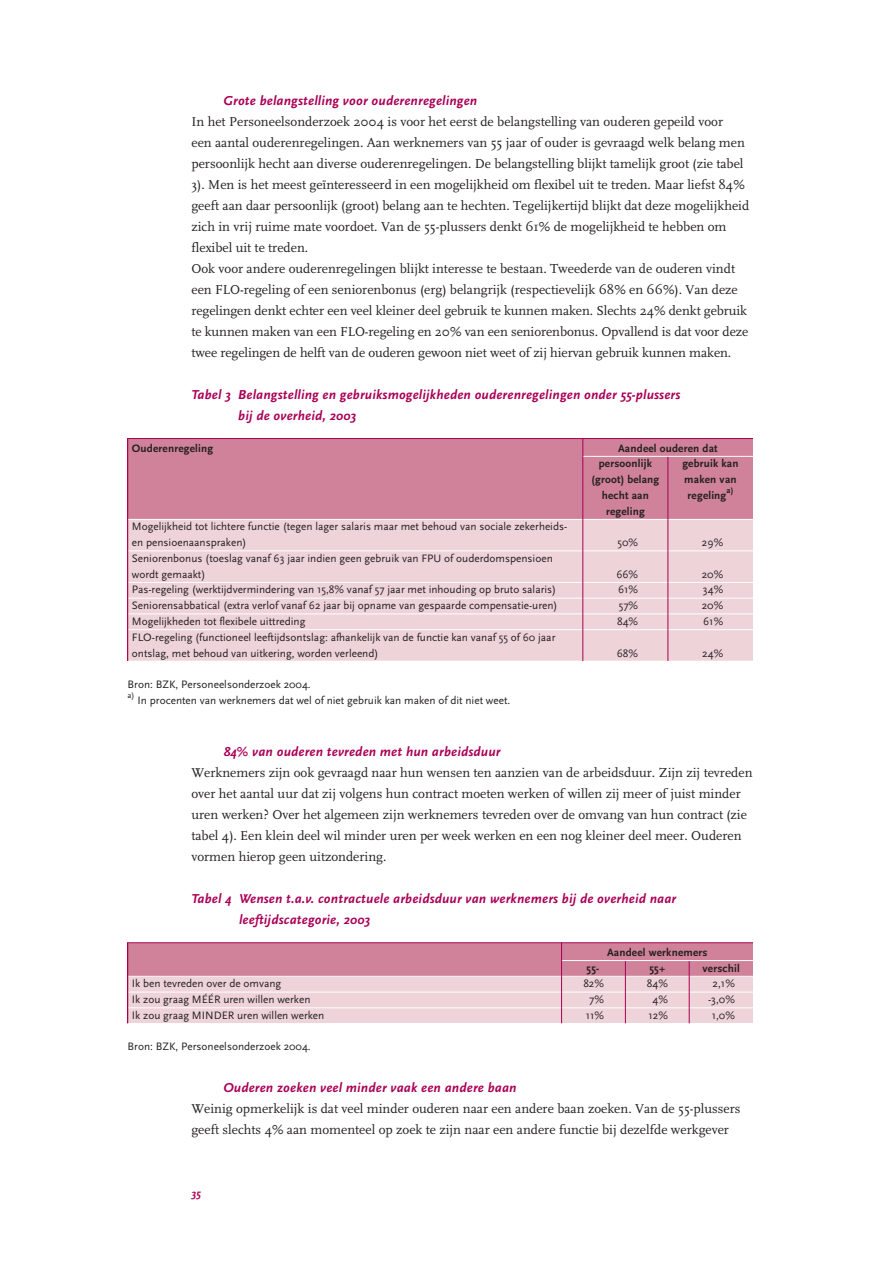
<style>
.page{position:relative;width:893px;height:1262px;background:#fff}
.page>*{position:absolute;margin:0;border:0;box-sizing:border-box;transform-origin:0 0}
.t1{font:13.5px/21px "FF Scala";color:#231f20}
.t2{font:italic 700 13.5px/21px "Scala Sans";letter-spacing:.015em;color:#a90056}
.t3{font:11.25px/15.8px "Scala Sans";color:#231f20}
.t4{font:700 11.25px/15.8px "Scala Sans";letter-spacing:.015em;color:#231f20}
.t5{font:italic 700 11.25px "Scala Sans";color:#a90056}
.t6{font:700 8.4px "Scala Sans";color:#231f20}
.t7{font:8.4px "Scala Sans";color:#231f20}
</style>
<div class="page">
<div style="left:128px;top:519px;width:625px;height:142px;background:#eed3d9"></div>
<div style="left:128px;top:976px;width:625px;height:47px;background:#eed3d9"></div>
<div style="left:128px;top:438px;width:625px;height:81px;background:#d0829a"></div>
<div style="left:128px;top:942px;width:625px;height:34px;background:#d0829a"></div>
<hr style="left:128px;top:438px;width:625px;height:1px;background:#a90056">
<hr style="left:583px;top:456px;width:170px;height:1px;background:#fff">
<hr style="left:128px;top:519px;width:625px;height:1px;background:#fff">
<hr style="left:128px;top:550px;width:625px;height:1px;background:#fff">
<hr style="left:128px;top:582px;width:625px;height:1px;background:#fff">
<hr style="left:128px;top:598px;width:625px;height:1px;background:#fff">
<hr style="left:128px;top:613px;width:625px;height:1px;background:#fff">
<hr style="left:128px;top:629px;width:625px;height:1px;background:#fff">
<hr style="left:128px;top:942px;width:625px;height:1px;background:#a90056">
<hr style="left:561px;top:960px;width:192px;height:1px;background:#fff">
<hr style="left:128px;top:976px;width:625px;height:1px;background:#fff">
<hr style="left:128px;top:991px;width:625px;height:1px;background:#fff">
<hr style="left:128px;top:1007px;width:625px;height:1px;background:#fff">
<hr style="left:127px;top:438px;width:1px;height:223px;background:#a90056">
<hr style="left:127px;top:942px;width:1px;height:81px;background:#a90056">
<hr style="left:582px;top:438px;width:1px;height:223px;background:#a90056">
<hr style="left:561px;top:942px;width:1px;height:81px;background:#a90056">
<hr style="left:625px;top:961px;width:1px;height:62px;background:#a90056">
<hr style="left:688px;top:961px;width:1px;height:62px;background:#a90056">
<hr style="left:667px;top:457px;width:1px;height:204px;background:#a90056">
<p class="t2" style="left:223px;top:91px;width:255px">Grote belangstelling voor ouderenregelingen</p>
<p class="t1" style="left:191px;top:112px;width:559px">In het Personeelsonderzoek 2004 is voor het eerst de belangstelling van ouderen gepeild voor<br>een aantal ouderenregelingen. Aan werknemers van 55 jaar of ouder is gevraagd welk belang men persoonlijk hecht aan diverse ouderenregelingen. De belangstelling blijkt tamelijk groot (zie tabel 3). Men is het meest geïnteresseerd in een mogelijkheid om flexibel uit te treden. Maar liefst 84% geeft aan daar persoonlijk (groot) belang aan te hechten. Tegelijkertijd blijkt dat deze mogelijkheid zich in vrij ruime mate voordoet. Van de 55-plussers denkt 61% de mogelijkheid te hebben om flexibel uit te treden.<br>Ook voor andere ouderenregelingen blijkt interesse te bestaan. Tweederde van de ouderen vindt een FLO-regeling of een seniorenbonus (erg) belangrijk (respectievelijk 68% en 66%). Van deze regelingen denkt echter een veel kleiner deel gebruik te kunnen maken. Slechts 24% denkt gebruik te kunnen maken van een FLO-regeling en 20% van een seniorenbonus. Opvallend is dat voor deze twee regelingen de helft van de ouderen gewoon niet weet of zij hiervan gebruik kunnen maken.</p>
<p class="t2" style="left:238px;top:385px;width:443px;text-indent:-47px">Tabel 3 Belangstelling en gebruiksmogelijkheden ouderenregelingen onder 55-plussers bij de overheid, 2003</p>
<p class="t4" style="left:132px;top:441px;width:83px">Ouderenregeling</p>
<p class="t4" style="left:598px;top:441px;width:120px;text-indent:19px">Aandeel ouderen dat persoonlijk</p>
<p class="t4" style="left:682px;top:457px;width:58px">gebruik kan</p>
<p class="t3" style="left:132px;top:520px;width:437px">Mogelijkheid tot lichtere functie (tegen lager salaris maar met behoud van sociale zekerheids&shy;en pensioenaanspraken)</p>
<p class="t3" style="left:132px;top:551px;width:422px">Seniorenbonus (toeslag vanaf 63 jaar indien geen gebruik van FPU of ouderdomspensioen wordt gemaakt)</p>
<p class="t4" style="left:591px;top:472px;width:69px">(groot) belang</p>
<p class="t4" style="left:684px;top:472px;width:54px">maken van</p>
<p class="t4" style="left:601px;top:488px;width:49px">hecht aan</p>
<p class="t4" style="left:687px;top:488px;width:40px">regeling</p>
<p class="t6" style="left:726px;top:487px;width:8px">a)</p>
<p class="t4" style="left:606px;top:504px;width:40px">regeling</p>
<p class="t3" style="left:617px;top:535px;width:22px">50%</p>
<p class="t3" style="left:702px;top:535px;width:23px">29%</p>
<p class="t3" style="left:616px;top:567px;width:23px">66%</p>
<p class="t3" style="left:701px;top:567px;width:23px">20%</p>
<p class="t3" style="left:132px;top:583px;width:426px">Pas-regeling (werktijdvermindering van 15,8% vanaf 57 jaar met inhouding op bruto salaris)</p>
<p class="t3" style="left:618px;top:583px;width:22px">61%</p>
<p class="t3" style="left:703px;top:583px;width:22px">34%</p>
<p class="t3" style="left:132px;top:598px;width:427px">Seniorensabbatical (extra verlof vanaf 62 jaar bij opname van gespaarde compensatie-uren)</p>
<p class="t3" style="left:618px;top:598px;width:21px">57%</p>
<p class="t3" style="left:701px;top:598px;width:23px">20%</p>
<p class="t3" style="left:132px;top:614px;width:175px">Mogelijkheden tot flexibele uittreding</p>
<p class="t3" style="left:617px;top:614px;width:23px">84%</p>
<p class="t3" style="left:703px;top:614px;width:22px">61%</p>
<p class="t3" style="left:132px;top:630px;width:425px">FLO-regeling (functioneel leeftijdsontslag: afhankelijk van de functie kan vanaf 55 of 60 jaar ontslag, met behoud van uitkering, worden verleend)</p>
<p class="t3" style="left:617px;top:646px;width:23px">68%</p>
<p class="t3" style="left:702px;top:646px;width:23px">24%</p>
<p class="t3" style="left:128px;top:677px;width:185px">Bron: BZK, Personeelsonderzoek 2004.</p>
<p class="t7" style="left:128px;top:692px;width:9px">a)</p>
<p class="t3" style="left:137px;top:693px;width:374px">In procenten van werknemers dat wel of niet gebruik kan maken of dit niet weet.</p>
<p class="t2" style="left:223px;top:742px;width:278px">84% van ouderen tevreden met hun arbeidsduur</p>
<p class="t1" style="left:191px;top:763px;width:562px">Werknemers zijn ook gevraagd naar hun wensen ten aanzien van de arbeidsduur. Zijn zij tevreden over het aantal uur dat zij volgens hun contract moeten werken of willen zij meer of juist minder uren werken? Over het algemeen zijn werknemers tevreden over de omvang van hun contract (zie tabel 4). Een klein deel wil minder uren per week werken en een nog kleiner deel meer. Ouderen vormen hierop geen uitzondering.</p>
<p class="t2" style="left:239px;top:889px;width:438px;text-indent:-48px">Tabel 4 Wensen t.a.v. contractuele arbeidsduur van werknemers bij de overheid naar leeftijdscategorie, 2003</p>
<p class="t4" style="left:607px;top:945px;width:102px">Aandeel werknemers</p>
<p class="t4" style="left:586px;top:961px;width:14px">55-</p>
<p class="t4" style="left:649px;top:961px;width:17px">55+</p>
<p class="t4" style="left:702px;top:961px;width:39px">verschil</p>
<p class="t3" style="left:132px;top:976px;width:151px">Ik ben tevreden over de omvang</p>
<p class="t3" style="left:583px;top:976px;width:22px">82%</p>
<p class="t3" style="left:646px;top:976px;width:23px">84%</p>
<p class="t3" style="left:712px;top:976px;width:24px">2,1%</p>
<p class="t3" style="left:132px;top:992px;width:180px">Ik zou graag MÉÉR uren willen werken</p>
<p class="t3" style="left:589px;top:992px;width:16px">7%</p>
<p class="t3" style="left:652px;top:992px;width:17px">4%</p>
<p class="t3" style="left:708px;top:992px;width:28px">-3,0%</p>
<p class="t3" style="left:132px;top:1008px;width:194px">Ik zou graag MINDER uren willen werken</p>
<p class="t3" style="left:585px;top:1008px;width:20px">11%</p>
<p class="t3" style="left:648px;top:1008px;width:21px">12%</p>
<p class="t3" style="left:711px;top:1008px;width:25px">1,0%</p>
<p class="t3" style="left:128px;top:1039px;width:185px">Bron: BZK, Personeelsonderzoek 2004.</p>
<p class="t2" style="left:223px;top:1078px;width:294px">Ouderen zoeken veel minder vaak een andere baan</p>
<p class="t1" style="left:191px;top:1099px;width:550px">Weinig opmerkelijk is dat veel minder ouderen naar een andere baan zoeken. Van de 55-plussers geeft slechts 4% aan momenteel op zoek te zijn naar een andere functie bij dezelfde werkgever</p>
<p class="t5" style="left:191px;top:1189px;width:11px">35</p>
</div>
